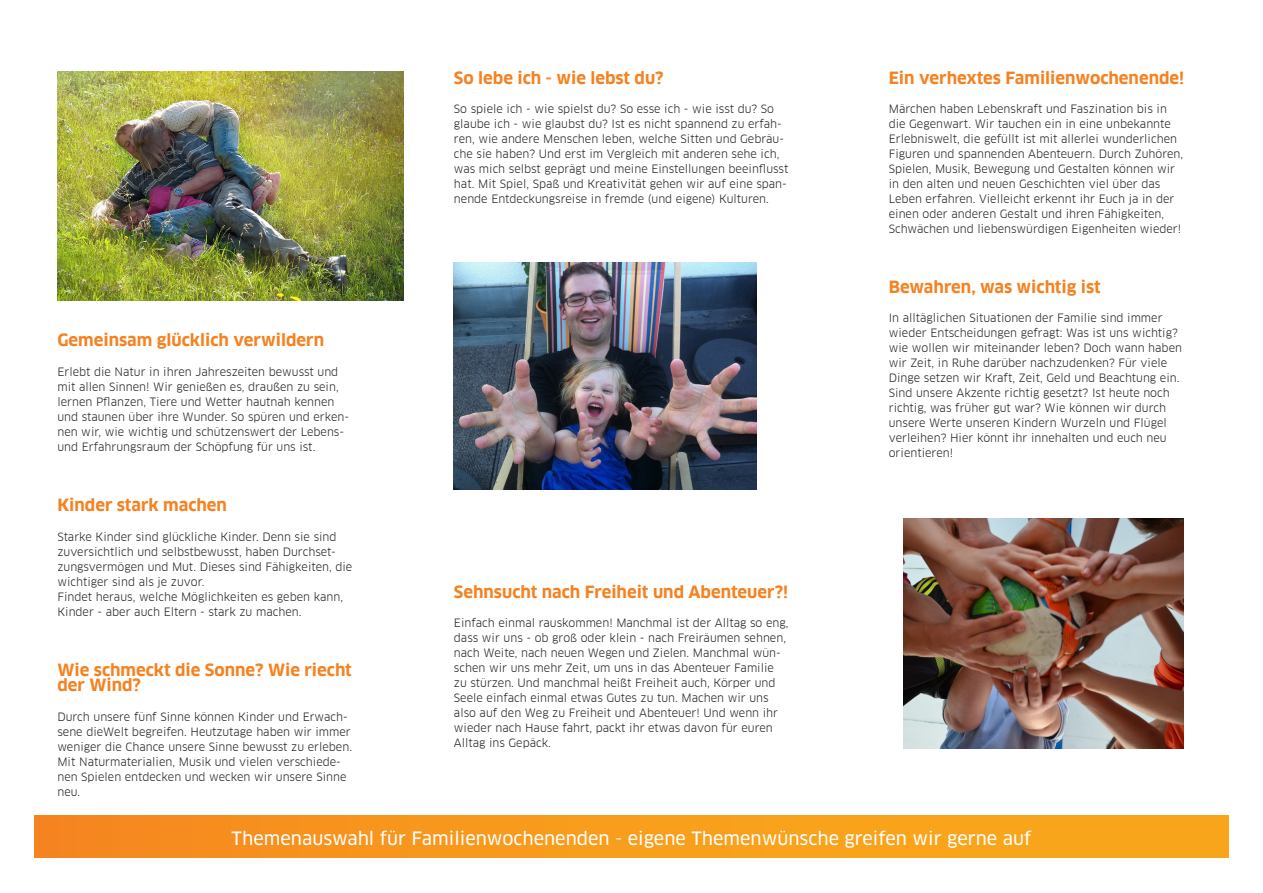
<style>
.page{position:relative;width:1263px;height:893px;background:#fff}
.page>*{position:absolute;margin:0;border:0;box-sizing:border-box;transform-origin:0 0}
.t1{font:18px "Clan OT News";color:#fff}
.t2{font:700 16.5px/15px "Clan Offc";color:#f58220}
.t3{font:11.25px/15px "Clan Offc";color:#231f20}
</style>
<div class="page">
<img style="left:904px;top:519px;width:279px;height:229px">
<img style="left:454px;top:263px;width:302px;height:226px">
<img style="left:57px;top:71px;width:346px;height:229px">
<div style="left:34px;top:815px;width:1195px;height:43px;background:linear-gradient(to right,#f68a1f,#faac1a)"></div>
<p class="t2" style="left:57px;top:333px;width:268px">Gemeinsam glücklich verwildern</p>
<p class="t3" style="left:57px;top:364px;width:293px">Erlebt die Natur in ihren Jahreszeiten bewusst und mit allen Sinnen! Wir genießen es, draußen zu sein, lernen Pflanzen, Tiere und Wetter hautnah kennen und staunen über ihre Wunder. So spüren und erken&shy;nen wir, wie wichtig und schützenswert der Lebens&shy;und Erfahrungsraum der Schöpfung für uns ist.</p>
<p class="t2" style="left:454px;top:71px;width:211px">So lebe ich - wie lebst du?</p>
<p class="t3" style="left:454px;top:101px;width:336px">So spiele ich - wie spielst du? So esse ich - wie isst du? So glaube ich - wie glaubst du? Ist es nicht spannend zu erfah&shy;ren, wie andere Menschen leben, welche Sitten und Gebräu&shy;che sie haben? Und erst im Vergleich mit anderen sehe ich, was mich selbst geprägt und meine Einstellungen beeinflusst hat. Mit Spiel, Spaß und Kreativität gehen wir auf eine span&shy;nende Entdeckungsreise in fremde (und eigene) Kulturen.</p>
<p class="t2" style="left:889px;top:71px;width:297px">Ein verhextes Familienwochenende!</p>
<p class="t3" style="left:889px;top:101px;width:296px">Märchen haben Lebenskraft und Faszination bis in die Gegenwart. Wir tauchen ein in eine unbekannte Erlebniswelt, die gefüllt ist mit allerlei wunderlichen Figuren und spannenden Abenteuern. Durch Zuhören, Spielen, Musik, Bewegung und Gestalten können wir in den alten und neuen Geschichten viel über das Leben erfahren. Vielleicht erkennt ihr Euch ja in der einen oder anderen Gestalt und ihren Fähigkeiten, Schwächen und liebenswürdigen Eigenheiten wieder!</p>
<p class="t2" style="left:889px;top:280px;width:213px">Bewahren, was wichtig ist</p>
<p class="t3" style="left:889px;top:310px;width:295px">In alltäglichen Situationen der Familie sind immer wieder Entscheidungen gefragt: Was ist uns wichtig? wie wollen wir miteinander leben? Doch wann haben wir Zeit, in Ruhe darüber nachzudenken? Für viele Dinge setzen wir Kraft, Zeit, Geld und Beachtung ein.<br>Sind unsere Akzente richtig gesetzt? Ist heute noch richtig, was früher gut war? Wie können wir durch unsere Werte unseren Kindern Wurzeln und Flügel verleihen? Hier könnt ihr innehalten und euch neu orientieren!</p>
<p class="t2" style="left:57px;top:498px;width:171px">Kinder stark machen</p>
<p class="t3" style="left:57px;top:529px;width:296px">Starke Kinder sind glückliche Kinder. Denn sie sind zuversichtlich und selbstbewusst, haben Durchset&shy;zungsvermögen und Mut. Dieses sind Fähigkeiten, die wichtiger sind als je zuvor.</p>
<p class="t3" style="left:57px;top:589px;width:287px">Findet heraus, welche Möglichkeiten es geben kann,<br>Kinder - aber auch Eltern - stark zu machen.</p>
<p class="t2" style="left:454px;top:585px;width:336px">Sehnsucht nach Freiheit und Abenteuer?!</p>
<p class="t3" style="left:454px;top:615px;width:336px">Einfach einmal rauskommen! Manchmal ist der Alltag so eng, dass wir uns - ob groß oder klein - nach Freiräumen sehnen, nach Weite, nach neuen Wegen und Zielen. Manchmal wün&shy;schen wir uns mehr Zeit, um uns in das Abenteuer Familie zu stürzen. Und manchmal heißt Freiheit auch, Körper und Seele einfach einmal etwas Gutes zu tun. Machen wir uns also auf den Weg zu Freiheit und Abenteuer! Und wenn ihr wieder nach Hause fahrt, packt ihr etwas davon für euren Alltag ins Gepäck.</p>
<p class="t2" style="left:57px;top:663px;width:296px">Wie schmeckt die Sonne? Wie riecht der Wind?</p>
<p class="t3" style="left:57px;top:709px;width:296px">Durch unsere fünf Sinne können Kinder und Erwach&shy;sene dieWelt begreifen. Heutzutage haben wir immer weniger die Chance unsere Sinne bewusst zu erleben.<br>Mit Naturmaterialien, Musik und vielen verschiede&shy;nen Spielen entdecken und wecken wir unsere Sinne neu.</p>
<p class="t1" style="left:232px;top:827px;width:801px">Themenauswahl für Familienwochenenden - eigene Themenwünsche greifen wir gerne auf</p>
</div>
